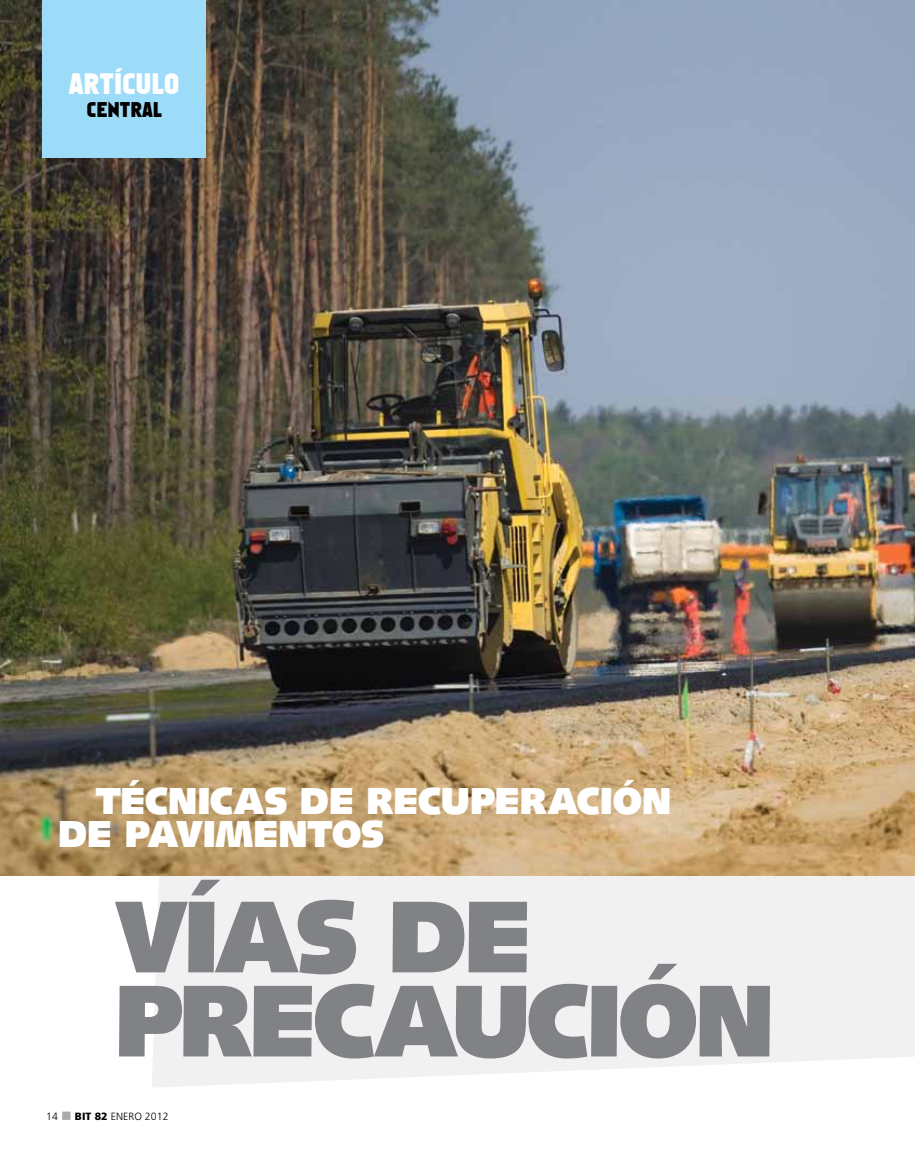
<style>
.page{position:relative;width:915px;height:1170px;background:#fff}
.page>*{position:absolute;margin:0;border:0;box-sizing:border-box;transform-origin:0 0}
.t1{font:900 102px/84px "Syntax";letter-spacing:-.03em;color:#808285}
.t2{font:900 37.5px/33px "Syntax";color:#fff}
.t3{font:27px "Faktos";letter-spacing:.02em;color:#fff}
.t4{font:19.5px "Faktos";letter-spacing:.02em;color:#000}
.t5{font:300 10.5px "Frutiger";letter-spacing:.005em;color:#000}
.s1{color:#a7a9ac}
.s2{font-weight:900}
</style>
<div class="page">
<svg style="left:152px;top:875px;width:762px;height:212px;fill:#f1f1f2"></svg>
<img style="left:0;top:0;width:914px;height:875px">
<div style="left:43px;top:0;width:163px;height:157px;background:#9ddcf9"></div>
<p class="t3" style="left:69px;top:68px;width:112px">ARTÍCULO</p>
<p class="t4" style="left:87px;top:98px;width:77px">CENTRAL</p>
<p class="t2" style="left:58px;top:784px;width:614px;text-indent:38px">TÉCNICAS DE RECUPERACIÓN<br>DE PAVIMENTOS</p>
<h1 class="t1" style="left:114px;top:895px;width:661px">VÍAS DE<br>PRECAUCIÓN</h1>
<p class="t5" style="left:46px;top:1109px;width:124px">14 <span class="s1">■</span> <span class="s2">BIT 82</span> ENERO 2012</p>
</div>
